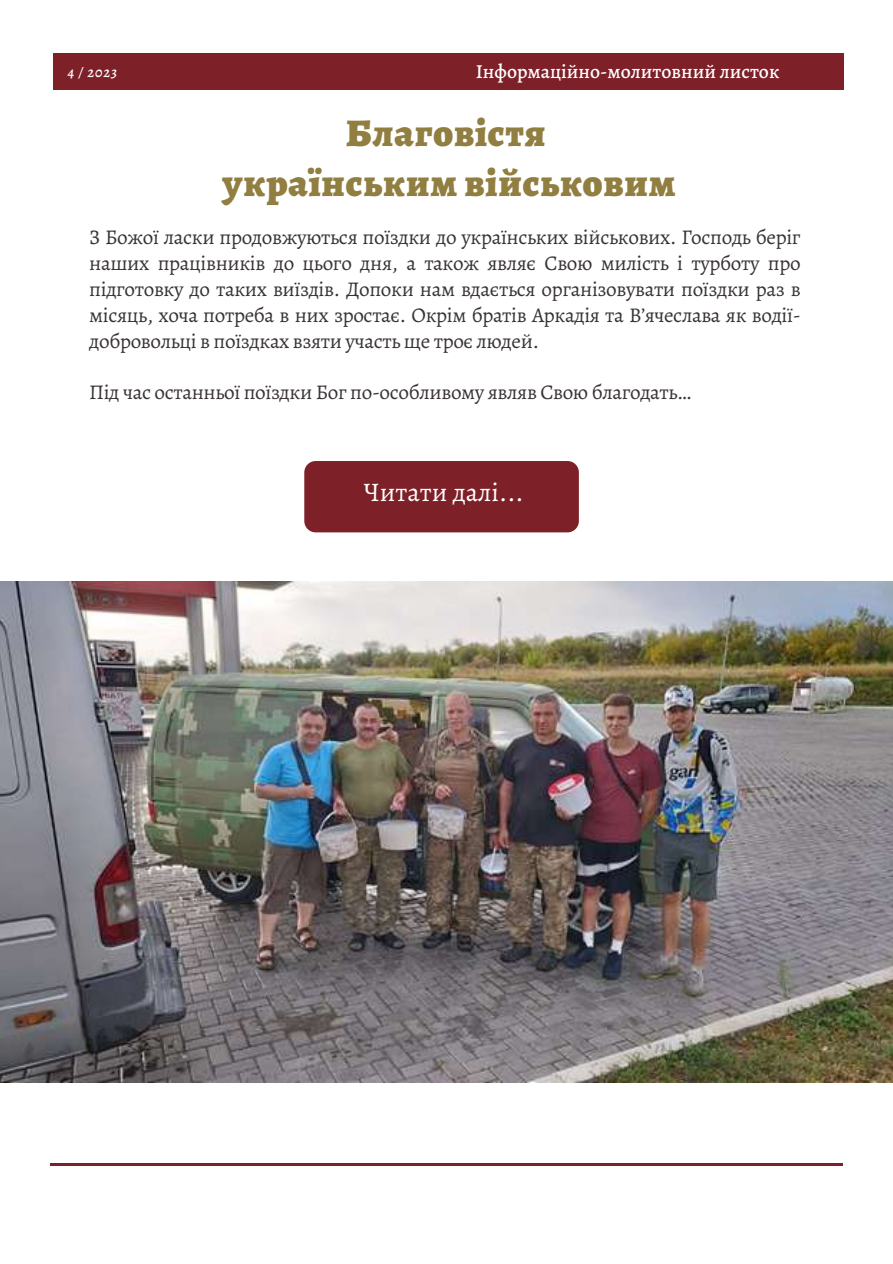
<style>
.page{position:relative;width:893px;height:1264px;background:#fff}
.page>*{position:absolute;margin:0;border:0;box-sizing:border-box;transform-origin:0 0}
.t1{font:900 39px/49.2px "Alegreya";letter-spacing:.025em;color:#917e41;text-align:center}
.t2{font:26.85px "Alegreya";color:#fff}
.t3{font:21px/25.8px "Alegreya";letter-spacing:-.02em;color:#383237;text-align:justify}
.t4{font:500 19.8px "Alegreya";color:#fff}
.t5{font:italic 500 14.85px "Alegreya";color:#fff}
</style>
<div class="page">
<div style="left:54px;top:54px;width:790px;height:36px;background:#7d2027"></div>
<hr style="left:50px;top:1162px;width:792px;height:3px;background:#7d2027">
<div style="left:304px;top:461px;width:275px;height:71px;background:#7d2027;border-radius:11px"></div>
<img style="left:0;top:581px;width:892px;height:501px">
<p class="t5" style="left:68px;top:62px;width:51px">4 / 2023</p>
<p class="t4" style="left:475px;top:58px;width:305px">Інформаційно-молитовний листок</p>
<h1 class="t1" style="left:223px;top:109px;width:454px">Благовістя<br>українським військовим</h1>
<p class="t3" style="left:89px;top:224px;width:712px">З Божої ласки продовжуються поїздки до українських військових. Господь беріг наших працівників до цього дня, а також являє Свою милість і турботу про підготовку до таких виїздів. Допоки нам вдається організовувати поїздки раз в місяць, хоча потреба в них зростає. Окрім братів Аркадія та В’ячеслава як водії&shy;добровольці в поїздках взяти участь ще троє людей.</p>
<p class="t3" style="left:89px;top:379px;width:603px">Під час останньої поїздки Бог по-особливому являв Свою благодать…</p>
<p class="t2" style="left:364px;top:473px;width:161px">Читати далі...</p>
</div>
